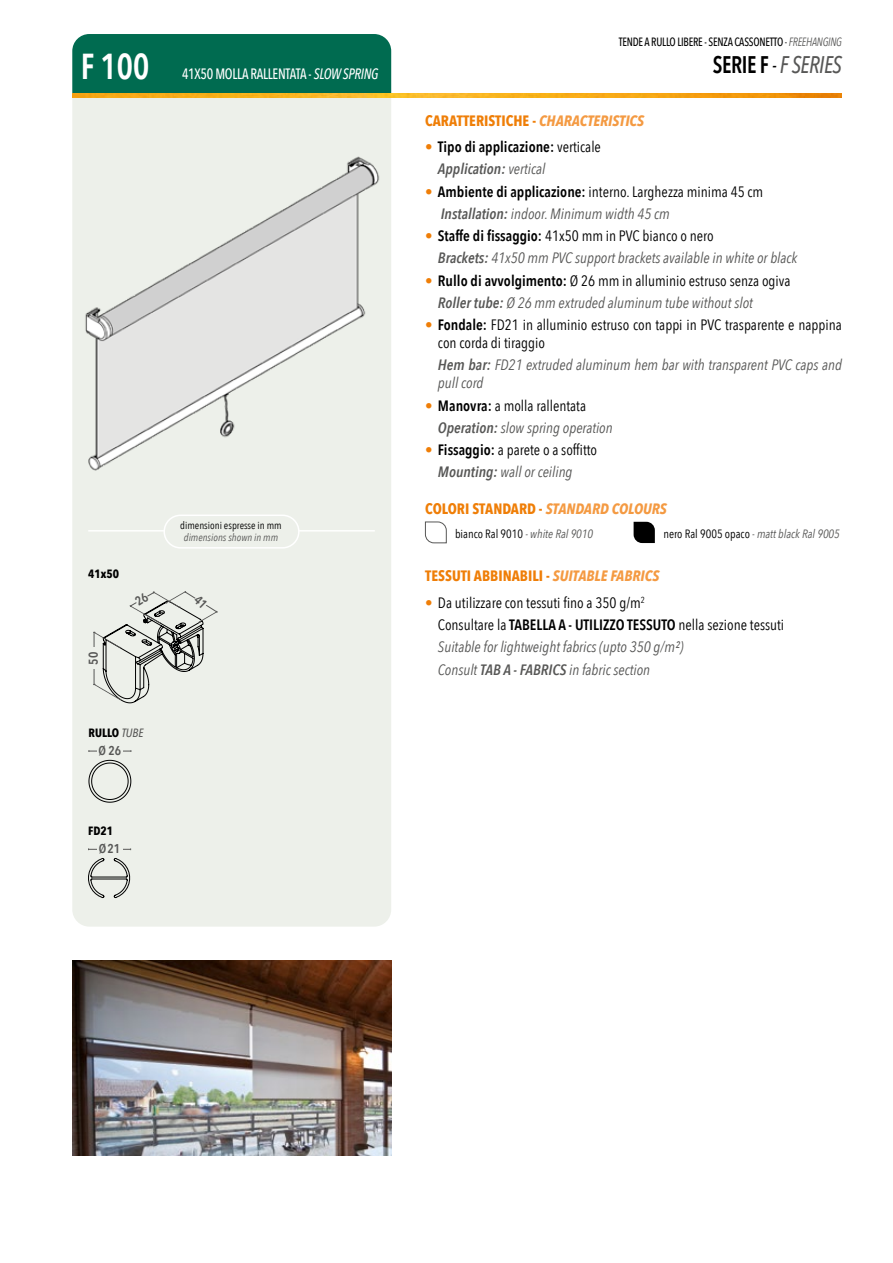
<style>
.page{position:relative;width:893px;height:1263px;background:#fff}
.page>*{position:absolute;margin:0;border:0;box-sizing:border-box;transform-origin:0 0}
.t1{font:600 36px "Avenir Next Condensed";color:#fff;scale:.9 1}
.t2{font:italic 500 24px "Avenir Next Condensed";letter-spacing:-.02em;color:#575756;scale:.9 1}
.t3{font:15px/22.2px "Avenir Next Condensed";color:#000}
.t4{font:italic 15px/22.2px "Avenir Next Condensed";color:#575756}
.t5{font:700 15px "Avenir Next Condensed";color:#ef7e07}
.t6{font:600 15px/22.2px "Avenir Next Condensed";color:#000}
.t7{font:500 15px "Avenir Next Condensed";letter-spacing:-.02em;color:#fff;scale:.9 1}
.t8{font:600 12.75px "Avenir Next Condensed";color:#575756}
.t9{font:500 12px "Avenir Next Condensed";letter-spacing:-.02em;color:#000;scale:.9 1}
.t10{font:italic 12px "Avenir Next Condensed";color:#575756}
.t11{font:12px "Avenir Next Condensed";color:#000}
.t12{font:700 12px "Avenir Next Condensed";color:#000}
.t13{font:10.5px "Avenir Next Condensed";color:#000}
.t14{font:italic 10.5px "Avenir Next Condensed";color:#575756}
.s1{font-style:italic}
.s2{font-weight:500;font-style:italic;color:#575756}
.s3{font-weight:400}
.s4{font-weight:400;font-style:italic;color:#575756}
.s5{font-weight:600;font-style:normal;color:#000}
.s6{font-weight:400;color:#000}
.s7{font-style:italic;color:#f49a42}
.s8{color:#ef7e07}
.s9{font-style:italic;color:#575756}
.s10{font-weight:600;color:#ef7e07}
.s11{font-weight:600}
.s12{font-weight:600;font-style:italic;color:#575756}
.s13{font-weight:600;font-style:normal;color:#ef7e07}
.s14{font-style:normal;color:#000}
</style>
<div class="page">
<div style="left:72px;top:97px;width:319px;height:829px;background:#edf0ea"></div>
<div style="left:72px;top:34px;width:319px;height:59px;background:#006b50"></div>
<img style="left:72px;top:93px;width:770px;height:4px">
<hr style="left:88px;top:530px;width:287px;height:1px;background:#fff">
<div style="left:164px;top:515px;width:135px;height:33px;background:#edf0ea;border-radius:16px"></div>
<div style="left:163px;top:514px;width:137px;height:35px;border:2px solid #fff;border-radius:16px"></div>
<img style="left:74px;top:113px;width:315px;height:399px">
<img style="left:72px;top:961px;width:319px;height:194px">
<div style="left:85px;top:648px;width:13px;height:21px;background:#edf0ea"></div>
<hr style="left:89px;top:751px;width:42px;height:1px;background:#575756">
<div style="left:97px;top:742px;width:26px;height:13px;background:#edf0ea"></div>
<svg style="left:88px;top:760px;width:43px;height:43px;background:#cdd0cb"></svg>
<svg style="left:88px;top:858px;width:42px;height:40px;background:#c4c7c2"></svg>
<hr style="left:89px;top:849px;width:42px;height:1px;background:#575756">
<div style="left:97px;top:840px;width:25px;height:13px;background:#edf0ea"></div>
<svg style="left:425px;top:522px;width:22px;height:21px"></svg>
<svg style="left:634px;top:522px;width:21px;height:21px"></svg>
<svg style="left:93px;top:589px;width:124px;height:114px;background:#d0d2cd"></svg>
<h1 class="t1" style="left:81px;top:35px;width:78px">F 100</h1>
<p class="t7" style="left:182px;top:65px;width:220px">41X50 MOLLA RALLENTATA - <span class="s1">SLOW SPRING</span></p>
<p class="t12" style="left:88px;top:566px;width:32px">41x50</p>
<p class="t8" style="left:82px;top:665px;width:14px;rotate:-90deg">50</p>
<p class="t12" style="left:89px;top:725px;width:56px">RULLO <span class="s2">TUBE</span></p>
<p class="t8" style="left:98px;top:739px;width:24px">Ø 26</p>
<p class="t12" style="left:88px;top:824px;width:26px">FD21</p>
<p class="t8" style="left:99px;top:837px;width:23px">Ø 21</p>
<p class="t13" style="left:180px;top:517px;width:103px">dimensioni espresse in mm</p>
<p class="t14" style="left:184px;top:531px;width:96px">dimensions shown in mm</p>
<p class="t9" style="left:619px;top:35px;width:249px">TENDE A RULLO LIBERE - SENZA CASSONETTO <span class="s3">-</span> <span class="s4">FREEHANGING</span></p>
<h2 class="t2" style="left:713px;top:50px;width:145px"><span class="s5">SERIE F</span> <span class="s6">-</span> F SERIES</h2>
<p class="t5" style="left:425px;top:111px;width:220px">CARATTERISTICHE - <span class="s7">CHARACTERISTICS</span></p>
<p class="t6" style="left:438px;top:135px;width:165px;text-indent:-13px"><span class="s8">•</span> Tipo di applicazione: <span class="s3">verticale<br></span><span class="s9">Application:</span> <span class="s4">vertical</span></p>
<p class="t3" style="left:441px;top:179px;width:324px;text-indent:-16px"><span class="s10">•</span> <span class="s11">Ambiente di applicazione:</span> interno. Larghezza minima 45 cm<br><span class="s12">Installation:</span> <span class="s9">indoor. Minimum width 45 cm</span></p>
<p class="t4" style="left:438px;top:225px;width:361px;text-indent:-13px"><span class="s13">•</span> <span class="s5">Staffe di fissaggio:</span> <span class="s14">41x50 mm in PVC bianco o nero<br></span><span class="s11">Brackets:</span> 41x50 mm PVC support brackets available in white or black</p>
<p class="t4" style="left:438px;top:269px;width:354px;text-indent:-13px"><span class="s13">•</span> <span class="s5">Rullo di avvolgimento:</span> <span class="s14">Ø 26 mm in alluminio estruso senza ogiva<br></span><span class="s11">Roller tube:</span> Ø 26 mm extruded aluminum tube without slot</p>
<p class="t3" style="left:438px;top:315px;width:405px;line-height:18px;text-indent:-13px"><span class="s10">•</span> <span class="s11">Fondale:</span> FD21 in alluminio estruso con tappi in PVC trasparente e nappina con corda di tiraggio</p>
<p class="t4" style="left:438px;top:356px;width:405px;line-height:18px"><span class="s11">Hem bar:</span> FD21 extruded aluminum hem bar with transparent PVC caps and pull cord</p>
<p class="t4" style="left:438px;top:394px;width:176px;text-indent:-13px"><span class="s13">•</span> <span class="s5">Manovra:</span> <span class="s14">a molla rallentata<br></span><span class="s11">Operation:</span> slow spring operation</p>
<p class="t3" style="left:438px;top:438px;width:161px;text-indent:-13px"><span class="s10">•</span> <span class="s11">Fissaggio:</span> a parete o a soffitto<br><span class="s12">Mounting:</span> <span class="s9">wall or ceiling</span></p>
<p class="t5" style="left:425px;top:499px;width:243px">COLORI STANDARD - <span class="s7">STANDARD COLOURS</span></p>
<p class="t11" style="left:455px;top:524px;width:140px">bianco Ral 9010 <span class="s9">- white Ral 9010</span></p>
<p class="t10" style="left:663px;top:527px;width:178px"><span class="s14">nero Ral 9005 opaco</span> - matt black Ral 9005</p>
<p class="t5" style="left:425px;top:567px;width:236px">TESSUTI ABBINABILI - <span class="s7">SUITABLE FABRICS</span></p>
<p class="t3" style="left:438px;top:591px;width:348px;text-indent:-13px"><span class="s10">•</span> Da utilizzare con tessuti fino a 350 g/m<sup>2<br></sup>Consultare la <span class="s11">TABELLA A - UTILIZZO TESSUTO</span> nella sezione tessuti <span class="s9">Suitable for lightweight fabrics (upto 350 g/m²)<br>Consult</span> <span class="s12">TAB A - FABRICS</span> <span class="s9">in fabric section</span></p>
</div>
